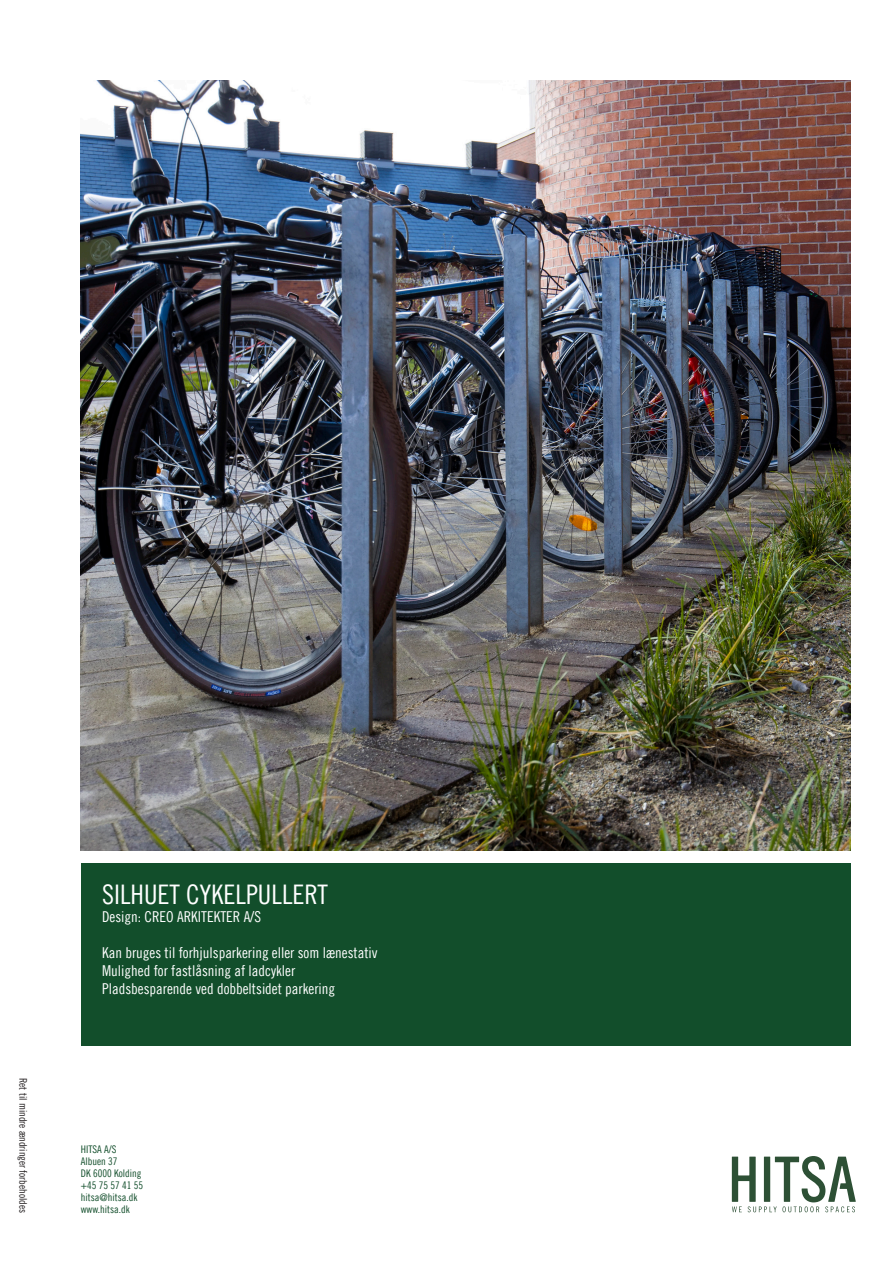
<style>
.page{position:relative;width:893px;height:1263px;background:#fff}
.page>*{position:absolute;margin:0;border:0;box-sizing:border-box;transform-origin:0 0}
.t1{font:27px "Trade Gothic LT Pro Cn 18";color:#fff}
.t2{font:15px "Trade Gothic LT Pro Cn 18";color:#fff}
.t3{font:10.5px/12px "Trade Gothic LT Pro Cn 18";color:#124e2b}
.t4{font:10.5px "Trade Gothic LT Pro Cn 18";color:#231f20}
</style>
<div class="page">
<svg style="left:732px;top:1156px;width:124px;height:56px"></svg>
<div style="left:81px;top:863px;width:769px;height:183px;background:#124e2b"></div>
<img style="left:81px;top:81px;width:769px;height:769px">
<p class="t4" style="left:30px;top:1078px;width:136px;rotate:90deg">Ret til mindre ændringer forbeholdes</p>
<p class="t1" style="left:102px;top:878px;width:227px">SILHUET CYKELPULLERT</p>
<p class="t2" style="left:102px;top:908px;width:161px">Design: CREO ARKITEKTER A/S</p>
<p class="t2" style="left:102px;top:944px;width:277px">Kan bruges til forhjulsparkering eller som lænestativ</p>
<p class="t2" style="left:102px;top:962px;width:195px">Mulighed for fastlåsning af ladcykler</p>
<p class="t2" style="left:102px;top:980px;width:235px">Pladsbesparende ved dobbeltsidet parkering</p>
<p class="t3" style="left:81px;top:1143px;width:64px">HITSA A/S<br>Albuen 37<br>DK 6000 Kolding +45 75 57 41 55 hitsa@hitsa.dk www.hitsa.dk</p>
</div>
